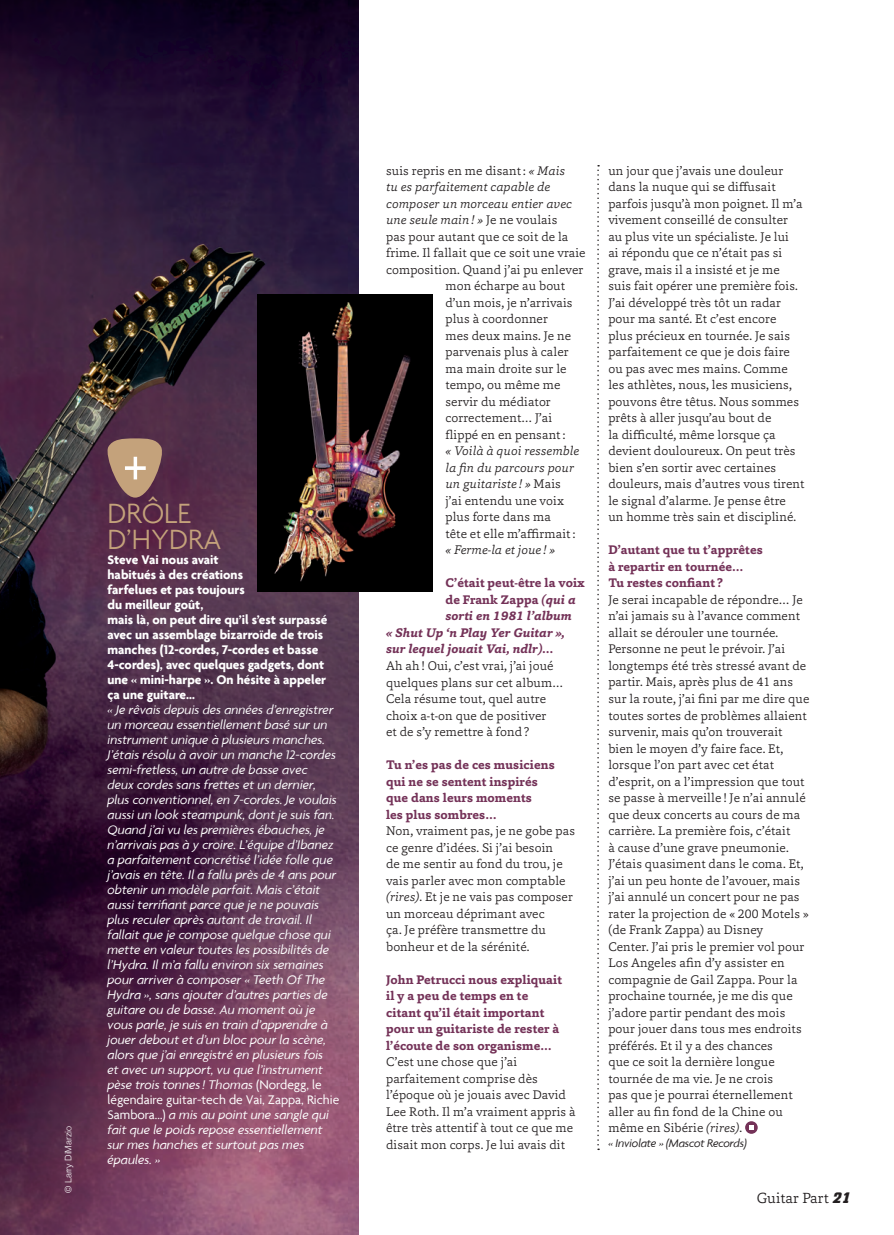
<style>
.page{position:relative;width:894px;height:1235px;background:#fff}
.page>*{position:absolute;margin:0;border:0;box-sizing:border-box;transform-origin:0 0}
.TITRE_enc{font:300 30px/25.5px "Agenda";color:#c4a27b}
.t1{font:300 15px "Capita";color:#231f20}
.TXT_enc{font:italic 13.5px/15px "Agenda";color:#fff}
.TXT_enc-2{font:700 13.5px/15px "Agenda";color:#fff}
.TXT_COURANT{font:300 12.75px/16.5px "Capita";letter-spacing:.005em;color:#231f20}
.TXT_COURANT-2{font:700 12.75px/16.5px "Capita";letter-spacing:.005em;color:#743258}
.t2{font:italic 300 12.75px "Capita";letter-spacing:.005em;color:#231f20}
.TXT_COURANT-3{font:italic 700 12.75px "Capita";letter-spacing:.005em;color:#743258}
.INFOS{font:italic 12px "Agenda";letter-spacing:-.015em;color:#231f20}
.INFOS-2{font:300 9px "Helvetica";letter-spacing:-.015em;color:#fff}
.s1{font-style:normal}
.s2{font-style:italic}
.s3{font-family:"City";font-weight:700;font-style:italic}
</style>
<div class="page">
<img style="left:0;top:0;width:358px;height:1234px">
<svg style="left:597px;top:165px;width:2px;height:984px"></svg>
<svg style="left:745px;top:1120px;width:12px;height:13px"></svg>
<svg style="left:749px;top:1125px;width:4px;height:4px"></svg>
<svg style="left:104px;top:438px;width:62px;height:59px;background:#9f7c6e"></svg>
<img style="left:257px;top:294px;width:176px;height:297px">
<p class="INFOS-2" style="left:63px;top:1192px;width:68px;rotate:-90deg">© Larry DiMarzio</p>
<p class="TITRE_enc" style="left:108px;top:500px;width:115px">DRÔLE<br>D’HYDRA</p>
<p class="TXT_enc-2" style="left:108px;top:551px;width:221px">Steve Vai nous avait<br>habitués à des créations<br>farfelues et pas toujours<br>du meilleur goût,<br>mais là, on peut dire qu’il s’est surpassé avec un assemblage bizarroïde de trois manches (12-cordes, 7-cordes et basse<br>4-cordes), avec quelques gadgets, dont une « mini-harpe ». On hésite à appeler ça une guitare…</p>
<p class="TXT_enc" style="left:108px;top:701px;width:233px">« Je rêvais depuis des années d’enregistrer un morceau essentiellement basé sur un instrument unique à plusieurs manches.<br>J’étais résolu à avoir un manche 12-cordes semi-fretless, un autre de basse avec<br>deux cordes sans frettes et un dernier, plus conventionnel, en 7-cordes. Je voulais aussi un look steampunk, dont je suis fan.<br>Quand j’ai vu les premières ébauches, je n’arrivais pas à y croire. L’équipe d’Ibanez a parfaitement concrétisé l’idée folle que j’avais en tête. Il a fallu près de 4 ans pour obtenir un modèle parfait. Mais c’était aussi terrifiant parce que je ne pouvais plus reculer après autant de travail. Il fallait que je compose quelque chose qui mette en valeur toutes les possibilités de l’Hydra. Il m’a fallu environ six semaines pour arriver à composer « Teeth Of The Hydra », sans ajouter d’autres parties de guitare ou de basse. Au moment où je vous parle, je suis en train d’apprendre à jouer debout et d’un bloc pour la scène, alors que j’ai enregistré en plusieurs fois<br>et avec un support, vu que l’instrument pèse trois tonnes! Thomas <span class="s1">(Nordegg, le légendaire guitar-tech de Vai, Zappa, Richie Sambora…)</span> a mis au point une sangle qui fait que le poids repose essentiellement sur mes hanches et surtout pas mes épaules. »</p>
<p class="TXT_COURANT" style="left:386px;top:162px;width:180px">suis repris en me disant: <span class="s2">« Mais</span></p>
<p class="t2" style="left:386px;top:178px;width:166px">tu es parfaitement capable de</p>
<p class="t2" style="left:386px;top:195px;width:187px">composer un morceau entier avec</p>
<p class="t2" style="left:386px;top:211px;width:173px">une seule main! » <span class="s1">Je ne voulais</span></p>
<p class="TXT_COURANT" style="left:386px;top:228px;width:184px">pas pour autant que ce soit de la</p>
<p class="TXT_COURANT" style="left:386px;top:244px;width:201px">frime. Il fallait que ce soit une vraie</p>
<p class="TXT_COURANT" style="left:386px;top:261px;width:199px">composition. Quand j’ai pu enlever</p>
<p class="TXT_COURANT" style="left:445px;top:277px;width:121px">mon écharpe au bout</p>
<p class="TXT_COURANT" style="left:445px;top:294px;width:129px">d’un mois, je n’arrivais</p>
<p class="TXT_COURANT" style="left:445px;top:310px;width:104px">plus à coordonner</p>
<p class="TXT_COURANT" style="left:445px;top:327px;width:127px">mes deux mains. Je ne</p>
<p class="TXT_COURANT" style="left:445px;top:343px;width:125px">parvenais plus à caler</p>
<p class="TXT_COURANT" style="left:445px;top:360px;width:123px">ma main droite sur le</p>
<p class="TXT_COURANT" style="left:445px;top:376px;width:116px">tempo, ou même me</p>
<p class="TXT_COURANT" style="left:445px;top:393px;width:107px">servir du médiator</p>
<p class="TXT_COURANT" style="left:445px;top:409px;width:108px">correctement… J’ai</p>
<p class="TXT_COURANT" style="left:445px;top:426px;width:121px">flippé en en pensant:</p>
<p class="t2" style="left:445px;top:442px;width:135px">« Voilà à quoi ressemble</p>
<p class="t2" style="left:445px;top:459px;width:130px">la fin du parcours pour</p>
<p class="t2" style="left:445px;top:475px;width:117px">un guitariste ! » <span class="s1">Mais</span></p>
<p class="TXT_COURANT" style="left:445px;top:492px;width:120px">j’ai entendu une voix</p>
<p class="TXT_COURANT" style="left:445px;top:508px;width:107px">plus forte dans ma</p>
<p class="TXT_COURANT" style="left:445px;top:525px;width:131px">tête et elle m’affirmait:</p>
<p class="t2" style="left:445px;top:541px;width:111px">« Ferme-la et joue ! »</p>
<p class="TXT_COURANT-2" style="left:445px;top:574px;width:141px">C’était peut-être la voix</p>
<p class="TXT_COURANT-2" style="left:445px;top:591px;width:132px">de Frank Zappa <span class="s2">(qui a</span></p>
<p class="TXT_COURANT-3" style="left:445px;top:607px;width:128px">sorti en 1981 l’album</p>
<p class="TXT_COURANT-3" style="left:386px;top:624px;width:180px">« Shut Up ‘n Play Yer Guitar »,</p>
<p class="TXT_COURANT-3" style="left:386px;top:640px;width:169px">sur lequel jouait Vai, ndlr)<span class="s1">…</span></p>
<p class="TXT_COURANT" style="left:386px;top:657px;width:179px">Ah ah! Oui, c’est vrai, j’ai joué quelques plans sur cet album…<br>Cela résume tout, quel autre choix a-t-on que de positiver<br>et de s’y remettre à fond?</p>
<p class="TXT_COURANT-2" style="left:386px;top:756px;width:170px">Tu n’es pas de ces musiciens qui ne se sentent inspirés que dans leurs moments<br>les plus sombres…</p>
<p class="TXT_COURANT" style="left:386px;top:822px;width:190px">Non, vraiment pas, je ne gobe pas ce genre d’idées. Si j’ai besoin<br>de me sentir au fond du trou, je vais parler avec mon comptable <span class="s2">(rires)</span>. Et je ne vais pas composer un morceau déprimant avec<br>ça. Je préfère transmettre du bonheur et de la sérénité.</p>
<p class="TXT_COURANT-2" style="left:386px;top:970px;width:177px">John Petrucci nous expliquait il y a peu de temps en te citant qu’il était important pour un guitariste de rester à l’écoute de son organisme…</p>
<p class="TXT_COURANT" style="left:386px;top:1053px;width:191px">C’est une chose que j’ai parfaitement comprise dès l’époque où je jouais avec David<br>Lee Roth. Il m’a vraiment appris à être très attentif à tout ce que me disait mon corps. Je lui avais dit</p>
<p class="TXT_COURANT" style="left:608px;top:162px;width:198px">un jour que j’avais une douleur dans la nuque qui se diffusait parfois jusqu’à mon poignet. Il m’a vivement conseillé de consulter au plus vite un spécialiste. Je lui<br>ai répondu que ce n’était pas si grave, mais il a insisté et je me suis fait opérer une première fois.<br>J’ai développé très tôt un radar pour ma santé. Et c’est encore<br>plus précieux en tournée. Je sais parfaitement ce que je dois faire ou pas avec mes mains. Comme les athlètes, nous, les musiciens, pouvons être têtus. Nous sommes prêts à aller jusqu’au bout de<br>la difficulté, même lorsque ça devient douloureux. On peut très bien s’en sortir avec certaines douleurs, mais d’autres vous tirent le signal d’alarme. Je pense être<br>un homme très sain et discipliné.</p>
<p class="TXT_COURANT-2" style="left:608px;top:541px;width:156px">D’autant que tu t’apprêtes à repartir en tournée…<br>Tu restes confiant ?</p>
<p class="TXT_COURANT" style="left:608px;top:591px;width:202px">Je serai incapable de répondre… Je n’ai jamais su à l’avance comment allait se dérouler une tournée.<br>Personne ne peut le prévoir. J’ai longtemps été très stressé avant de partir. Mais, après plus de 41 ans sur la route, j’ai fini par me dire que toutes sortes de problèmes allaient survenir, mais qu’on trouverait bien le moyen d’y faire face. Et, lorsque l’on part avec cet état d’esprit, on a l’impression que tout se passe à merveille ! Je n’ai annulé que deux concerts au cours de ma carrière. La première fois, c’était<br>à cause d’une grave pneumonie.<br>J’étais quasiment dans le coma. Et, j’ai un peu honte de l’avouer, mais j’ai annulé un concert pour ne pas rater la projection de « 200 Motels » (de Frank Zappa) au Disney<br>Center. J’ai pris le premier vol pour<br>Los Angeles afin d’y assister en compagnie de Gail Zappa. Pour la prochaine tournée, je me dis que j’adore partir pendant des mois pour jouer dans tous mes endroits préférés. Et il y a des chances<br>que ce soit la dernière longue tournée de ma vie. Je ne crois<br>pas que je pourrai éternellement aller au fin fond de la Chine ou même en Sibérie <span class="s2">(rires)</span>.</p>
<p class="INFOS" style="left:608px;top:1136px;width:140px">« Inviolate » (Mascot Records)</p>
<p class="t1" style="left:756px;top:1187px;width:95px">Guitar Part <span class="s3">21</span></p>
</div>
